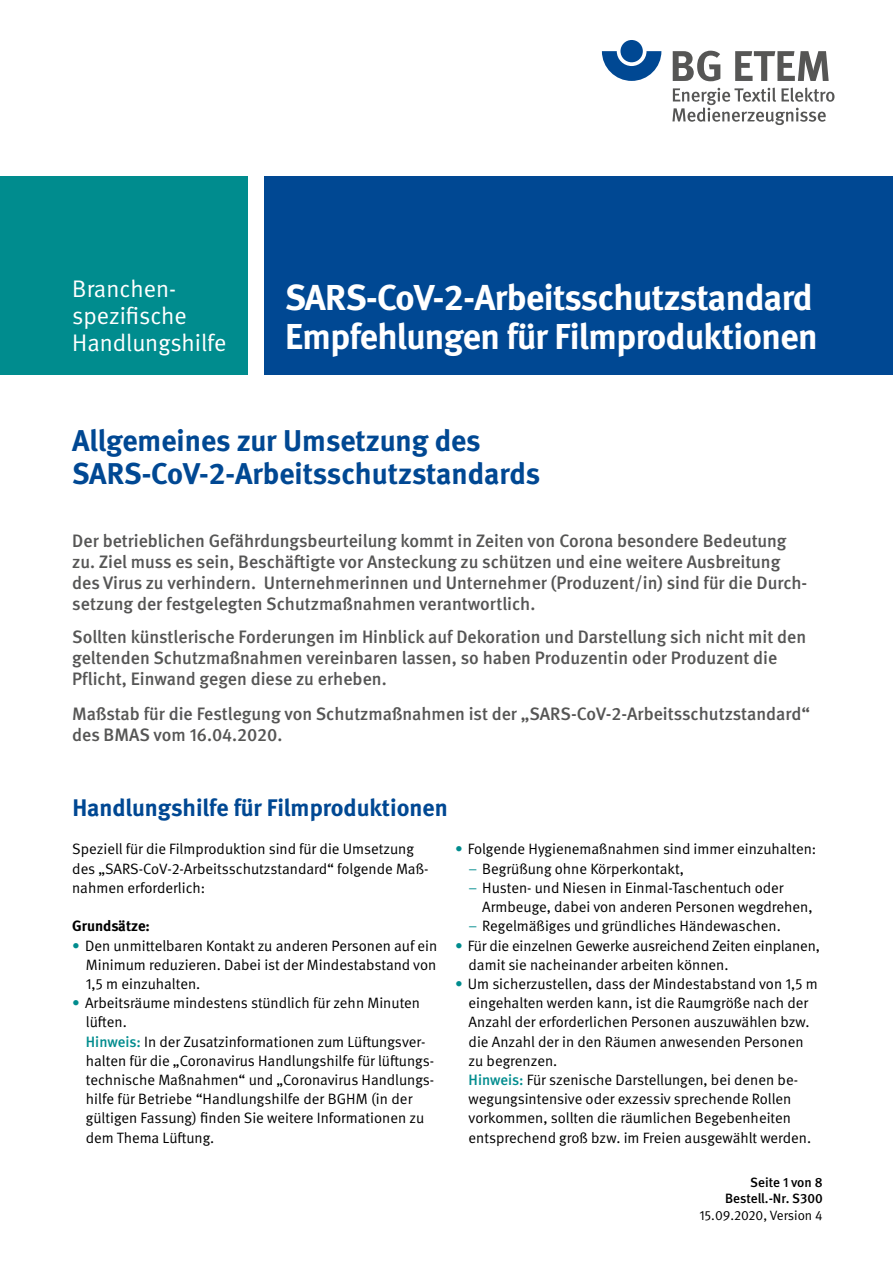
<style>
.page{position:relative;width:893px;height:1263px;background:#fff}
.page>*{position:absolute;margin:0;border:0;box-sizing:border-box;transform-origin:0 0}
.t1{font:700 36px/39px "DGUV Meta";letter-spacing:-.015em;color:#fff}
.t2{font:700 30px/33px "DGUV Meta";color:#004893}
.t3{font:24px/27px "DGUV Meta";color:#fff}
.t4{font:700 24px "DGUV Meta";color:#004893}
.t5{font:500 18px/21px "DGUV Meta";color:#565655}
.t6{font:15px/19.2px "DGUV Meta";color:#000}
.t7{font:700 15px "DGUV Meta";color:#000}
.t8{font:500 13.5px/16.5px "DGUV Meta";color:#000;text-align:right}
.t9{font:13.5px "DGUV Meta";color:#000}
.s1{color:#008c8e}
.s2{font-weight:500;color:#008c8e}
</style>
<div class="page">
<div style="left:0;top:176px;width:247px;height:199px;background:#008c8e"></div>
<div style="left:264px;top:176px;width:629px;height:199px;background:#004893"></div>
<svg style="left:602px;top:51px;width:59px;height:30px"></svg>
<div style="left:620px;top:40px;width:23px;height:22px;background:#004893;border-radius:50%"></div>
<svg style="left:673px;top:51px;width:47px;height:30px"></svg>
<svg style="left:735px;top:51px;width:94px;height:30px"></svg>
<svg style="left:672px;top:88px;width:162px;height:37px"></svg>
<h3 class="t3" style="left:72px;top:275px;width:156px">Branchen&shy;spezifische<br>Handlungshilfe</h3>
<h1 class="t1" style="left:285px;top:279px;width:534px">SARS-CoV-2-Arbeitsschutzstandard<br>Empfehlungen für Filmproduktionen</h1>
<h2 class="t2" style="left:72px;top:425px;width:469px">Allgemeines zur Umsetzung des<br>SARS-CoV-2-Arbeitsschutzstandards</h2>
<p class="t5" style="left:72px;top:531px;width:737px">Der betrieblichen Gefährdungsbeurteilung kommt in Zeiten von Corona besondere Bedeutung zu. Ziel muss es sein, Beschäftigte vor Ansteckung zu schützen und eine weitere Ausbreitung des Virus zu verhindern. Unternehmerinnen und Unternehmer (Produzent/in) sind für die Durch&shy;setzung der festgelegten Schutzmaßnahmen verantwortlich.</p>
<p class="t5" style="left:72px;top:627px;width:735px">Sollten künstlerische Forderungen im Hinblick auf Dekoration und Darstellung sich nicht mit den geltenden Schutzmaßnahmen vereinbaren lassen, so haben Produzentin oder Produzent die<br>Pflicht, Einwand gegen diese zu erheben.</p>
<p class="t5" style="left:72px;top:704px;width:739px">Maßstab für die Festlegung von Schutzmaßnahmen ist der „SARS-CoV-2-Arbeitsschutzstandard“ des BMAS vom 16.04.2020.</p>
<h3 class="t4" style="left:72px;top:793px;width:377px">Handlungshilfe für Filmproduktionen</h3>
<p class="t6" style="left:72px;top:840px;width:358px">Speziell für die Filmproduktion sind für die Umsetzung des „SARS-CoV-2-Arbeitsschutzstandard“ folgende Maß&shy;nahmen erforderlich:</p>
<p class="t7" style="left:72px;top:917px;width:79px">Grundsätze:</p>
<p class="t6" style="left:86px;top:936px;width:353px;text-align:justify;text-indent:-14px"><span class="s1">•</span> Den unmittelbaren Kontakt zu anderen Personen auf ein Minimum reduzieren. Dabei ist der Mindestabstand von 1,5 m einzuhalten.</p>
<p class="t6" style="left:86px;top:994px;width:350px;text-indent:-14px"><span class="s1">•</span> Arbeitsräume mindestens stündlich für zehn Minuten lüften.<br><span class="s2">Hinweis:</span> In der Zusatzinformationen zum Lüftungsver&shy;halten für die „Coronavirus Handlungshilfe für lüftungs&shy;technische Maßnahmen“ und „Coronavirus Handlungs&shy;hilfe für Betriebe “Handlungshilfe der BGHM (in der gültigen Fassung) finden Sie weitere Informationen zu dem Thema Lüftung.</p>
<p class="t6" style="left:455px;top:840px;width:363px"><span class="s1">•</span> Folgende Hygienemaßnahmen sind immer einzuhalten:</p>
<p class="t6" style="left:469px;top:859px;width:217px"><span class="s1">–</span> Begrüßung ohne Körperkontakt,</p>
<p class="t6" style="left:482px;top:878px;width:332px;text-indent:-14px"><span class="s1">–</span> Husten- und Niesen in Einmal-Taschentuch oder<br>Armbeuge, dabei von anderen Personen wegdrehen,</p>
<p class="t6" style="left:469px;top:917px;width:314px"><span class="s1">–</span> Regelmäßiges und gründliches Händewaschen.</p>
<p class="t6" style="left:469px;top:936px;width:353px;text-indent:-14px"><span class="s1">•</span> Für die einzelnen Gewerke ausreichend Zeiten einplanen, damit sie nacheinander arbeiten können.</p>
<p class="t6" style="left:469px;top:974px;width:351px;text-indent:-14px"><span class="s1">•</span> Um sicherzustellen, dass der Mindestabstand von 1,5 m eingehalten werden kann, ist die Raumgröße nach der Anzahl der erforderlichen Personen auszuwählen bzw. die Anzahl der in den Räumen anwesenden Personen zu begrenzen.<br><span class="s2">Hinweis:</span> Für szenische Darstellungen, bei denen be&shy;wegungsintensive oder exzessiv sprechende Rollen vorkommen, sollten die räumlichen Begebenheiten entsprechend groß bzw. im Freien ausgewählt werden.</p>
<p class="t8" style="left:725px;top:1174px;width:99px">Seite 1 von 8<br>Bestell.-Nr. S300</p>
<p class="t9" style="left:699px;top:1207px;width:125px">15.09.2020, Version 4</p>
</div>
